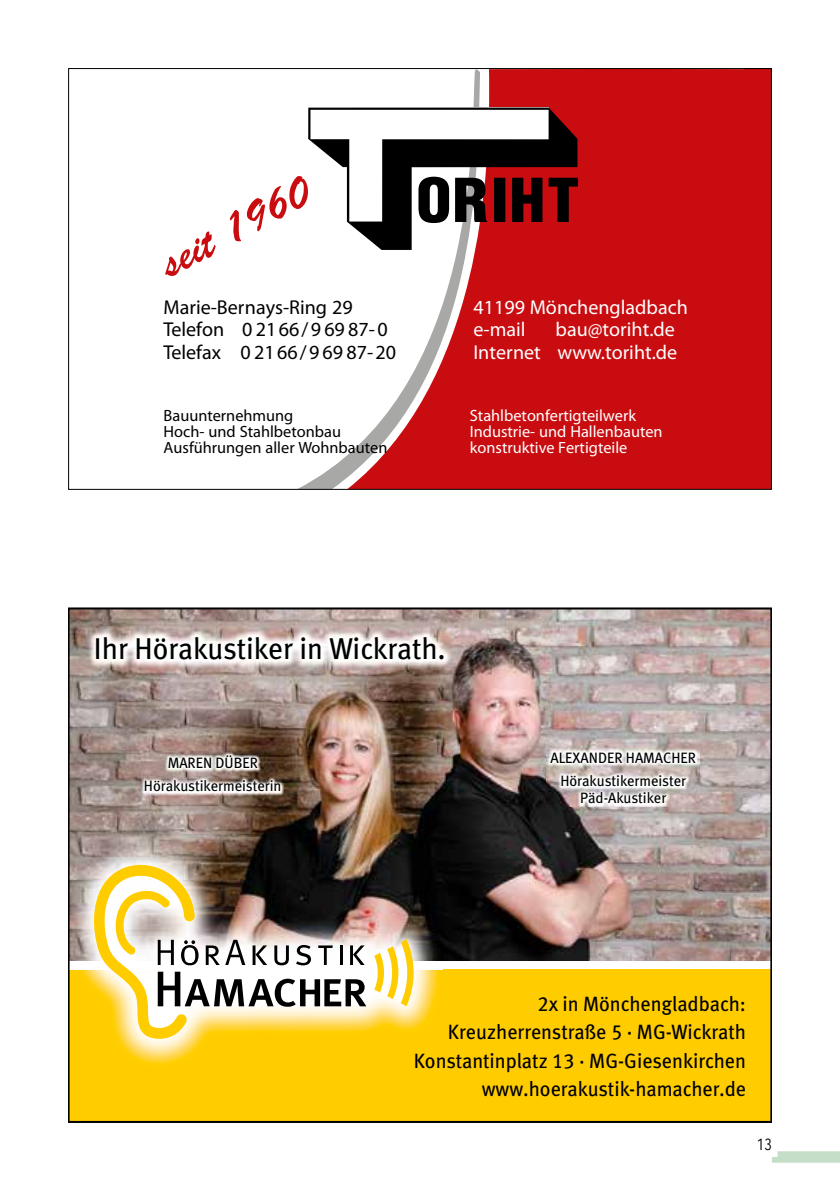
<style>
.page{position:relative;width:840px;height:1191px;background:#fff}
.page>*{position:absolute;margin:0;border:0;box-sizing:border-box;transform-origin:0 0}
.t1{font:30px "Meta Book LF";color:#000}
.t2{font:20.6px/28.2px "Meta Book LF";color:#000;text-align:right}
.t3{font:20px/22.6px "Helvetica Neue";color:#000}
.t4{font:20px/22.8px "Helvetica Neue";color:#fff}
.t5{font:16.4px/16.4px "Helvetica Neue";color:#fff}
.t6{font:16.4px/16.4px "Helvetica Neue";color:#000}
.t7{font:16px "Avenir Next Condensed";color:#000}
.t8{font:15px/23px "Meta Book LF";color:#000;text-align:center}
</style>
<div class="page">
<svg style="left:772px;top:1151px;width:67px;height:11px"></svg>
<img style="left:71px;top:610px;width:698px;height:351px">
<div style="left:69px;top:967px;width:702px;height:155px;background:#fc0"></div>
<div style="left:69px;top:961px;width:702px;height:8px;background:#fff"></div>
<img style="left:71px;top:834px;width:371px;height:229px">
<svg style="left:374px;top:939px;width:39px;height:67px"></svg>
<svg style="left:92px;top:862px;width:274px;height:178px"></svg>
<img style="left:142px;top:751px;width:141px;height:44px">
<img style="left:546px;top:748px;width:153px;height:59px">
<img style="left:86px;top:626px;width:367px;height:43px">
<div style="left:480px;top:70px;width:263px;height:418px;background:#c90c0f"></div>
<svg style="left:299px;top:70px;width:181px;height:418px"></svg>
<div style="left:424px;top:107px;width:124px;height:39px;background:#959595"></div>
<svg style="left:165px;top:231px;width:50px;height:45px"></svg>
<svg style="left:229px;top:108px;width:348px;height:142px"></svg>
<div style="left:743px;top:69px;width:28px;height:420px;background:#c90c0f"></div>
<p class="t3" style="left:163px;top:295px;width:234px">Marie-Bernays-Ring 29<br>Telefon 0 2166/9 69 87-0<br>Telefax 0 2166/9 69 87-20</p>
<p class="t4" style="left:473px;top:295px;width:216px">41199 Mönchengladbach e-mail</p>
<p class="t4" style="left:473px;top:318px;width:205px;text-align:right">bau@toriht.de<br>Internet www.toriht.de</p>
<p class="t6" style="left:163px;top:406px;width:225px">Bauunternehmung<br>Hoch- und Stahlbetonbau<br>Ausführungen aller Wohnbauten</p>
<p class="t5" style="left:469px;top:406px;width:194px">Stahlbetonfertigteilwerk<br>Industrie- und Hallenbauten konstruktive Fertigteile</p>
<h1 class="t1" style="left:94px;top:629px;width:353px">Ihr Hörakustiker in Wickrath.</h1>
<p class="t8" style="left:144px;top:751px;width:139px">MAREN DÜBER<br>Hörakustikermeisterin</p>
<p class="t8" style="left:550px;top:745px;width:147px">ALEXANDER HAMACHER<br>Hörakustikermeister</p>
<p class="t8" style="left:579px;top:785px;width:88px">Päd-Akustiker</p>
<p class="t2" style="left:413px;top:989px;width:333px">2x in Mönchengladbach:<br>Kreuzherrenstraße 5 · MG-Wickrath<br>Konstantinplatz 13 · MG-Giesenkirchen www.hoerakustik-hamacher.de</p>
<p class="t7" style="left:756px;top:1131px;width:17px">13</p>
</div>
